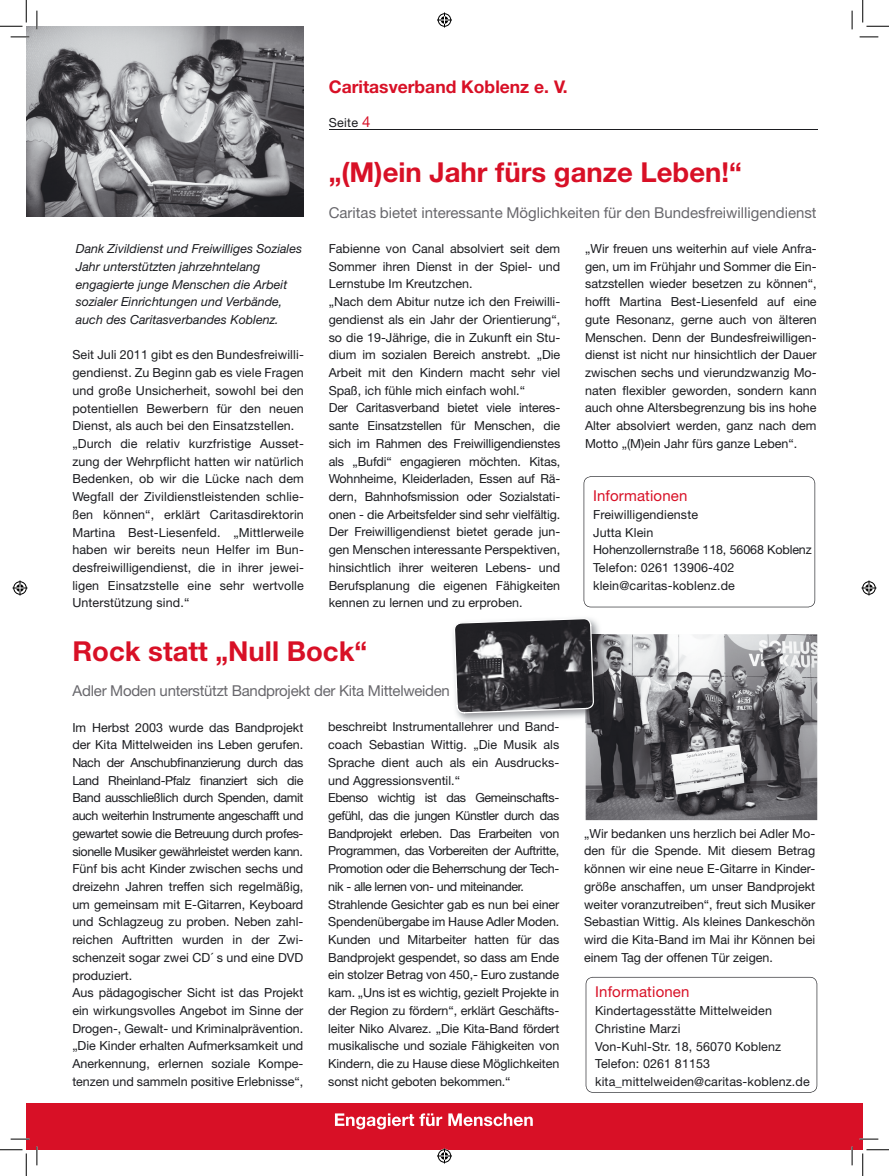
<style>
.page{position:relative;width:889px;height:1176px;background:#fff}
.page>*{position:absolute;margin:0;border:0;box-sizing:border-box;transform-origin:0 0}
.t1{font:700 27.5px "Helvetica Neue";color:#d81026}
.t2{font:700 17.5px "Helvetica Neue";color:#d81026}
.t3{font:15px "Helvetica Neue";color:#68676c}
.t4{font:15px "Helvetica Neue";letter-spacing:-.02em;color:#68676c}
.t5{font:15px "Helvetica Neue";letter-spacing:.01em;color:#d81026}
.t6{font:12.5px/17.8px "Helvetica Neue";color:#1b1c20}
.t7{font:italic 12.5px/17.8px "Helvetica Neue";color:#1b1c20}
.s1{font-size:15px;color:#d81026}
</style>
<div class="page">
<div style="left:26px;top:1103px;width:836px;height:46px;background:#d81026"></div>
<svg style="left:335px;top:1113px;width:107px;height:16px"></svg>
<svg style="left:448px;top:1113px;width:85px;height:13px"></svg>
<img style="left:26px;top:26px;width:278px;height:191px">
<img style="left:586px;top:634px;width:231px;height:186px">
<img style="left:453px;top:621px;width:147px;height:101px">
<img style="left:586px;top:634px;width:17px;height:88px">
<svg style="left:454px;top:618px;width:140px;height:95px;background:#49484c"></svg>
<hr style="left:329px;top:129px;width:488px;height:1px;background:#1b1c20">
<svg style="left:583px;top:476px;width:232px;height:131px"></svg>
<svg style="left:585px;top:977px;width:232px;height:115px"></svg>
<svg style="left:11px;top:36px;width:18px;height:2px"></svg>
<svg style="left:859px;top:36px;width:19px;height:2px"></svg>
<svg style="left:11px;top:1138px;width:18px;height:2px"></svg>
<svg style="left:859px;top:1138px;width:19px;height:2px"></svg>
<svg style="left:36px;top:11px;width:2px;height:18px"></svg>
<svg style="left:36px;top:1146px;width:2px;height:19px"></svg>
<svg style="left:851px;top:11px;width:2px;height:18px"></svg>
<svg style="left:851px;top:1146px;width:2px;height:19px"></svg>
<svg style="left:0;top:0;width:27px;height:27px"></svg>
<svg style="left:0;top:1149px;width:27px;height:27px"></svg>
<svg style="left:862px;top:0;width:27px;height:27px"></svg>
<svg style="left:862px;top:1149px;width:27px;height:27px"></svg>
<svg style="left:437px;top:13px;width:15px;height:15px"></svg>
<svg style="left:437px;top:1148px;width:15px;height:15px"></svg>
<svg style="left:13px;top:580px;width:15px;height:15px"></svg>
<svg style="left:861px;top:580px;width:15px;height:15px"></svg>
<h2 class="t2" style="left:329px;top:76px;width:240px">Caritasverband Koblenz e. V.</h2>
<p class="t6" style="left:329px;top:113px;width:43px">Seite <span class="s1">4</span></p>
<p class="t7" style="left:76px;top:240px;width:228px">Dank Zivildienst und Freiwilliges Soziales Jahr unterstützten jahrzehntelang engagierte junge Menschen die Arbeit sozialer Einrichtungen und Verbände, auch des Caritasverbandes Koblenz.</p>
<p class="t6" style="left:72px;top:346px;width:233px">Seit Juli 2011 gibt es den Bundesfreiwilli&shy;gendienst. Zu Beginn gab es viele Fragen und große Unsicherheit, sowohl bei den potentiellen Bewerbern für den neuen Dienst, als auch bei den Einsatzstellen. „Durch die relativ kurzfristige Ausset&shy;zung der Wehrpflicht hatten wir natürlich Bedenken, ob wir die Lücke nach dem Wegfall der Zivildienstleistenden schlie&shy;ßen können“, erklärt Caritasdirektorin Martina Best-Liesenfeld. „Mittlerweile haben wir bereits neun Helfer im Bun&shy;desfreiwilligendienst, die in ihrer jewei&shy;ligen Einsatzstelle eine sehr wertvolle Unterstützung sind.“</p>
<h1 class="t1" style="left:329px;top:155px;width:415px">„(M)ein Jahr fürs ganze Leben!“</h1>
<p class="t3" style="left:329px;top:203px;width:489px">Caritas bietet interessante Möglichkeiten für den Bundesfreiwilligendienst</p>
<p class="t6" style="left:329px;top:239px;width:233px">Fabienne von Canal absolviert seit dem Sommer ihren Dienst in der Spiel- und Lernstube Im Kreutzchen.<br>„Nach dem Abitur nutze ich den Freiwilli&shy;gendienst als ein Jahr der Orientierung“, so die 19-Jährige, die in Zukunft ein Stu&shy;dium im sozialen Bereich anstrebt. „Die Arbeit mit den Kindern macht sehr viel Spaß, ich fühle mich einfach wohl.“<br>Der Caritasverband bietet viele interes&shy;sante Einsatzstellen für Menschen, die sich im Rahmen des Freiwilligendienstes als „Bufdi“ engagieren möchten. Kitas, Wohnheime, Kleiderladen, Essen auf Rä&shy;dern, Bahnhofsmission oder Sozialstati&shy;onen - die Arbeitsfelder sind sehr vielfältig.<br>Der Freiwilligendienst bietet gerade jun&shy;gen Menschen interessante Perspektiven, hinsichtlich ihrer weiteren Lebens- und Berufsplanung die eigenen Fähigkeiten kennen zu lernen und zu erproben.</p>
<p class="t6" style="left:585px;top:239px;width:233px;text-align:justify">„Wir freuen uns weiterhin auf viele Anfra&shy;gen, um im Frühjahr und Sommer die Ein&shy;satzstellen wieder besetzen zu können“, hofft Martina Best-Liesenfeld auf eine gute Resonanz, gerne auch von älteren Menschen. Denn der Bundesfreiwilligen&shy;dienst ist nicht nur hinsichtlich der Dauer zwischen sechs und vierundzwanzig Mo&shy;naten flexibler geworden, sondern kann auch ohne Altersbegrenzung bis ins hohe Alter absolviert werden, ganz nach dem Motto „(M)ein Jahr fürs ganze Leben“.</p>
<p class="t5" style="left:593px;top:487px;width:96px">Informationen</p>
<p class="t6" style="left:593px;top:505px;width:220px">Freiwilligendienste<br>Jutta Klein<br>Hohenzollernstraße 118, 56068 Koblenz<br>Telefon: 0261 13906-402 klein@caritas-koblenz.de</p>
<h1 class="t1" style="left:72px;top:634px;width:296px">Rock statt „Null Bock“</h1>
<p class="t4" style="left:72px;top:682px;width:379px">Adler Moden unterstützt Bandprojekt der Kita Mittelweiden</p>
<p class="t6" style="left:72px;top:718px;width:233px">Im Herbst 2003 wurde das Bandprojekt der Kita Mittelweiden ins Leben gerufen.<br>Nach der Anschubfinanzierung durch das Land Rheinland-Pfalz finanziert sich die Band ausschließlich durch Spenden, damit auch weiterhin Instrumente angeschafft und gewartet sowie die Betreuung durch profes&shy;sionelle Musiker gewährleistet werden kann.<br>Fünf bis acht Kinder zwischen sechs und dreizehn Jahren treffen sich regelmäßig, um gemeinsam mit E-Gitarren, Keyboard und Schlagzeug zu proben. Neben zahl&shy;reichen Auftritten wurden in der Zwi&shy;schenzeit sogar zwei CD´ s und eine DVD produziert.<br>Aus pädagogischer Sicht ist das Projekt ein wirkungsvolles Angebot im Sinne der Drogen-, Gewalt- und Kriminalprävention. „Die Kinder erhalten Aufmerksamkeit und Anerkennung, erlernen soziale Kompe&shy;tenzen und sammeln positive Erlebnisse“,</p>
<p class="t6" style="left:328px;top:718px;width:233px">beschreibt Instrumentallehrer und Band&shy;coach Sebastian Wittig. „Die Musik als Sprache dient auch als ein Ausdrucks&shy;und Aggressionsventil.“<br>Ebenso wichtig ist das Gemeinschafts&shy;gefühl, das die jungen Künstler durch das Bandprojekt erleben. Das Erarbeiten von Programmen, das Vorbereiten der Auftritte, Promotion oder die Beherrschung der Tech&shy;nik - alle lernen von- und miteinander.<br>Strahlende Gesichter gab es nun bei einer Spendenübergabe im Hause Adler Moden.<br>Kunden und Mitarbeiter hatten für das Bandprojekt gespendet, so dass am Ende ein stolzer Betrag von 450,- Euro zustande kam. „Uns ist es wichtig, gezielt Projekte in der Region zu fördern“, erklärt Geschäfts&shy;leiter Niko Alvarez. „Die Kita-Band fördert musikalische und soziale Fähigkeiten von Kindern, die zu Hause diese Möglichkeiten sonst nicht geboten bekommen.“</p>
<p class="t6" style="left:584px;top:824px;width:233px;text-align:justify">„Wir bedanken uns herzlich bei Adler Mo&shy;den für die Spende. Mit diesem Betrag können wir eine neue E-Gitarre in Kinder&shy;größe anschaffen, um unser Bandprojekt weiter voranzutreiben“, freut sich Musiker Sebastian Wittig. Als kleines Dankeschön wird die Kita-Band im Mai ihr Können bei einem Tag der offenen Tür zeigen.</p>
<p class="t5" style="left:595px;top:983px;width:96px">Informationen</p>
<p class="t6" style="left:595px;top:1001px;width:216px">Kindertagesstätte Mittelweiden<br>Christine Marzi<br>Von-Kuhl-Str. 18, 56070 Koblenz<br>Telefon: 0261 81153 kita_mittelweiden@caritas-koblenz.de</p>
</div>
